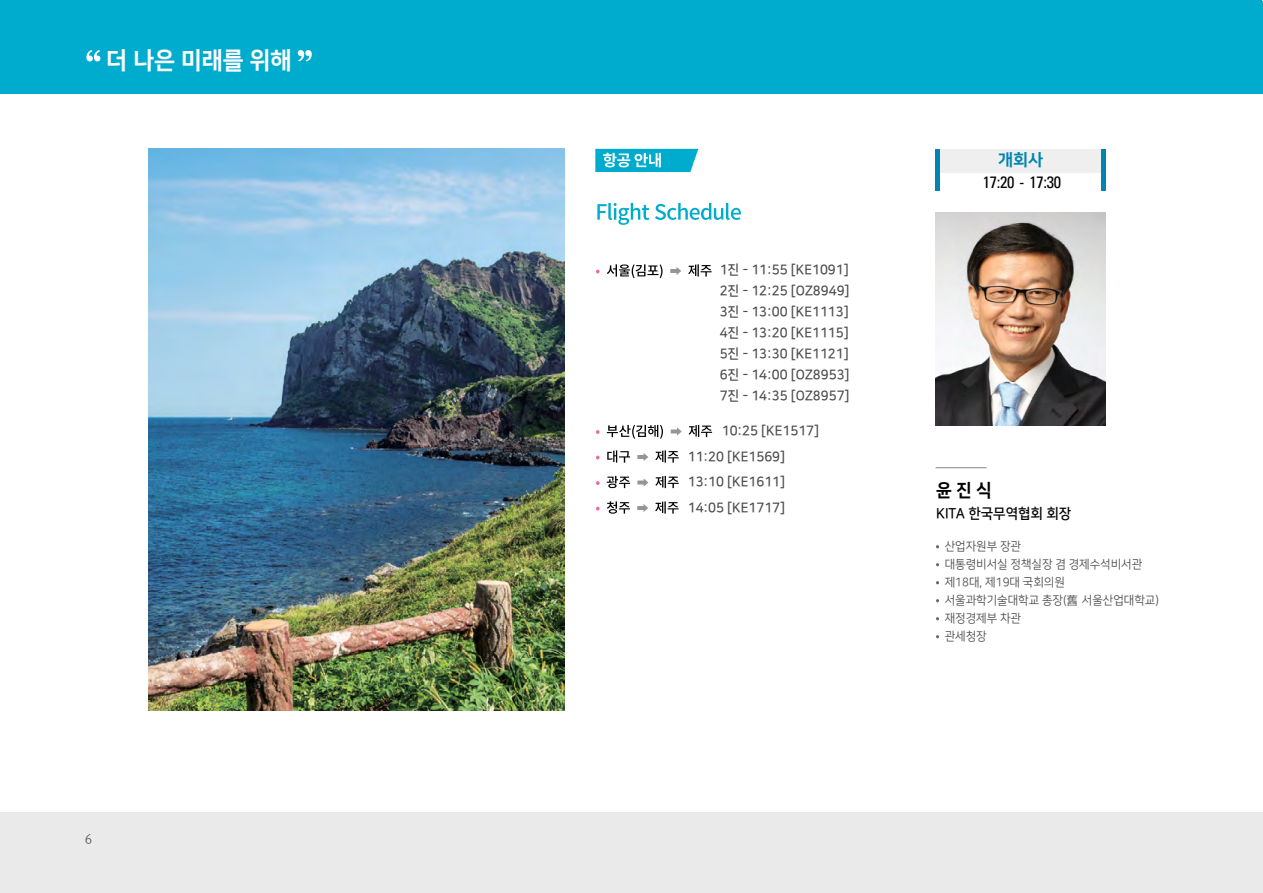
<style>
.page{position:relative;width:1263px;height:893px;background:#fff}
.page>*{position:absolute;margin:0;border:0;box-sizing:border-box;transform-origin:0 0}
.t1{font:24px "Nanum Square OTFEB";color:#fff;scale:.96 1}
.t2{font:18px "Nanum Square OTFEB";color:#000;scale:.96 1}
.t3{font:condensed 16.5px "Univers";letter-spacing:-.02em;color:#000}
.t4{font:16.5px "Nanum Square OTFEB";color:#0085b0}
.t5{font:14.25px "Nanum Square OTFB";color:#000;scale:.96 1}
.t6{font:13.5px/21px "Nanum Square OTFB";color:#4d4d4f;text-align:justify;scale:.96 1}
.t7{font:12px/18px "Nanum Square OTFR";color:#4d4d4f;scale:.96 1}
.t8{font:12px "Rix Go R";color:#4d4d4f;scale:.95 1}
.s1{font-family:"Hiragino Sans GB W3"}
</style>
<div class="page">
<div style="left:0;top:812px;width:1263px;height:81px;background:#eaeaea"></div>
<div style="left:935px;top:149px;width:171px;height:23px;background:#efefef"></div>
<div style="left:0;top:0;width:1263px;height:94px;background:#00accd"></div>
<svg style="left:597px;top:203px;width:52px;height:22px"></svg>
<svg style="left:655px;top:203px;width:86px;height:17px"></svg>
<svg style="left:595px;top:149px;width:103px;height:23px;background:#2fbbd6"></svg>
<img style="left:149px;top:149px;width:415px;height:561px">
<img style="left:935px;top:213px;width:171px;height:212px">
<hr style="left:935px;top:467px;width:51px;height:1px;background:#848688">
<svg style="left:607px;top:264px;width:55px;height:14px"></svg>
<svg style="left:670px;top:267px;width:11px;height:8px"></svg>
<svg style="left:688px;top:264px;width:24px;height:13px"></svg>
<svg style="left:596px;top:430px;width:3px;height:4px"></svg>
<svg style="left:607px;top:425px;width:56px;height:14px"></svg>
<svg style="left:671px;top:427px;width:11px;height:9px"></svg>
<svg style="left:689px;top:425px;width:23px;height:12px"></svg>
<svg style="left:607px;top:450px;width:23px;height:13px"></svg>
<svg style="left:637px;top:453px;width:11px;height:8px"></svg>
<svg style="left:655px;top:450px;width:24px;height:13px"></svg>
<svg style="left:596px;top:481px;width:3px;height:4px"></svg>
<svg style="left:607px;top:476px;width:23px;height:12px"></svg>
<svg style="left:637px;top:478px;width:11px;height:9px"></svg>
<svg style="left:655px;top:476px;width:24px;height:12px"></svg>
<svg style="left:607px;top:501px;width:23px;height:13px"></svg>
<svg style="left:637px;top:504px;width:11px;height:8px"></svg>
<svg style="left:655px;top:501px;width:24px;height:13px"></svg>
<svg style="left:86px;top:50px;width:14px;height:11px"></svg>
<svg style="left:298px;top:50px;width:14px;height:11px"></svg>
<div style="left:935px;top:149px;width:5px;height:41px;background:#0085b0"></div>
<div style="left:1101px;top:149px;width:5px;height:41px;background:#0085b0"></div>
<h1 class="t1" style="left:106px;top:48px;width:194px">더 나은 미래를 위해</h1>
<p class="t8" style="left:85px;top:831px;width:9px">6</p>
<p class="t6" style="left:720px;top:260px;width:137px">1진 - 11:55 [KE1091] 2진 - 12:25 [OZ8949] 3진 - 13:00 [KE1113] 4진 - 13:20 [KE1115] 5진 - 13:30 [KE1121] 6진 - 14:00 [OZ8953] 7진 - 14:35 [OZ8957]</p>
<p class="t6" style="left:688px;top:418px;width:138px;line-height:25.5px;text-align:left;text-indent:34px">10:25 [KE1517]<br>11:20 [KE1569]<br>13:10 [KE1611]<br>14:05 [KE1717]</p>
<p class="t4" style="left:998px;top:151px;width:47px">개회사</p>
<p class="t3" style="left:983px;top:172px;width:80px">17:20 - 17:30</p>
<h2 class="t2" style="left:936px;top:480px;width:60px">윤 진 식</h2>
<p class="t5" style="left:936px;top:506px;width:142px">KITA 한국무역협회 회장</p>
<p class="t7" style="left:945px;top:538px;width:225px">산업자원부 장관<br>대통령비서실 정책실장 겸 경제수석비서관 제18대, 제19대 국회의원 서울과학기술대학교 총장(<span class="s1">舊</span> 서울산업대학교) 재정경제부 차관<br>관세청장</p>
</div>
